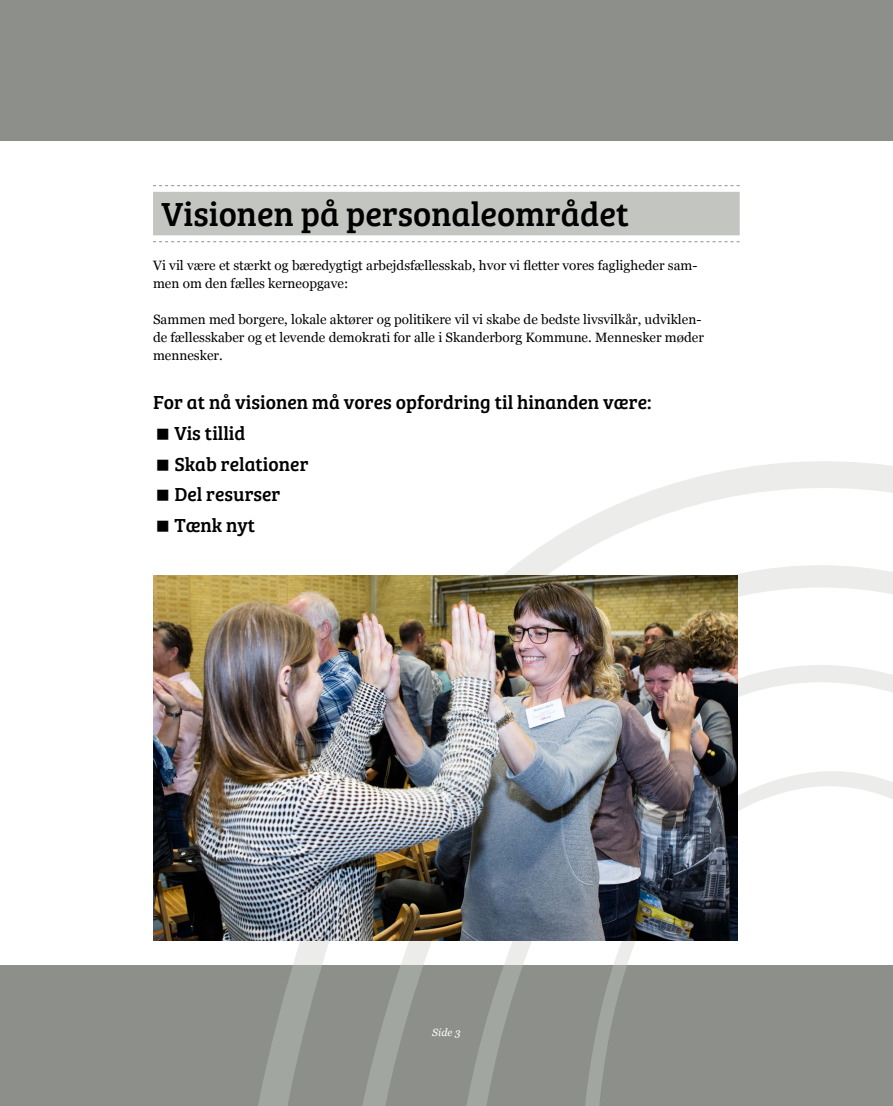
<style>
.page{position:relative;width:893px;height:1106px;background:#fff}
.page>*{position:absolute;margin:0;border:0;box-sizing:border-box;transform-origin:0 0}
.Overskrivt_lvl_2_kopi_5{font:34.5px "Bree Serif";color:#000}
.Visionen{font:19.5px "Bree Serif";color:#000}
.Visionen_indent{font:19.5px "Bree Serif";color:#000}
.Brødtekst{font:13.5px/18px "Georgia";color:#000}
.t1{font:italic 10.5px "Georgia";color:#fff}
</style>
<div class="page">
<svg style="left:232px;top:461px;width:661px;height:504px"></svg>
<svg style="left:342px;top:565px;width:551px;height:400px"></svg>
<svg style="left:449px;top:665px;width:444px;height:300px"></svg>
<div style="left:0;top:965px;width:893px;height:141px;background:#8d908a"></div>
<svg style="left:258px;top:965px;width:64px;height:141px"></svg>
<svg style="left:362px;top:965px;width:61px;height:141px"></svg>
<svg style="left:467px;top:965px;width:160px;height:141px"></svg>
<div style="left:0;top:0;width:893px;height:140px;background:#8d908a"></div>
<svg style="left:153px;top:185px;width:587px;height:1px"></svg>
<svg style="left:153px;top:241px;width:587px;height:1px"></svg>
<div style="left:153px;top:192px;width:587px;height:43px;background:#c2c5c0"></div>
<img style="left:153px;top:575px;width:584px;height:365px">
<p class="Overskrivt_lvl_2_kopi_5" style="left:162px;top:187px;width:469px">Visionen på personaleområdet</p>
<p class="Brødtekst" style="left:153px;top:256px;width:546px">Vi vil være et stærkt og bæredygtigt arbejdsfællesskab, hvor vi fletter vores fagligheder sam&shy;men om den fælles kerneopgave:</p>
<p class="Brødtekst" style="left:153px;top:310px;width:552px">Sammen med borgere, lokale aktører og politikere vil vi skabe de bedste livsvilkår, udviklen&shy;de fællesskaber og et levende demokrati for alle i Skanderborg Kommune. Mennesker møder mennesker.</p>
<h1 class="Visionen" style="left:153px;top:387px;width:500px">For at nå visionen må vores opfordring til hinanden være:</h1>
<h1 class="Visionen_indent" style="left:174px;top:418px;width:73px">Vis tillid</h1>
<h1 class="Visionen_indent" style="left:174px;top:449px;width:136px">Skab relationer</h1>
<h1 class="Visionen_indent" style="left:174px;top:479px;width:108px">Del resurser</h1>
<h1 class="Visionen_indent" style="left:174px;top:510px;width:82px">Tænk nyt</h1>
<p class="t1" style="left:432px;top:1024px;width:30px">Side 3</p>
</div>
